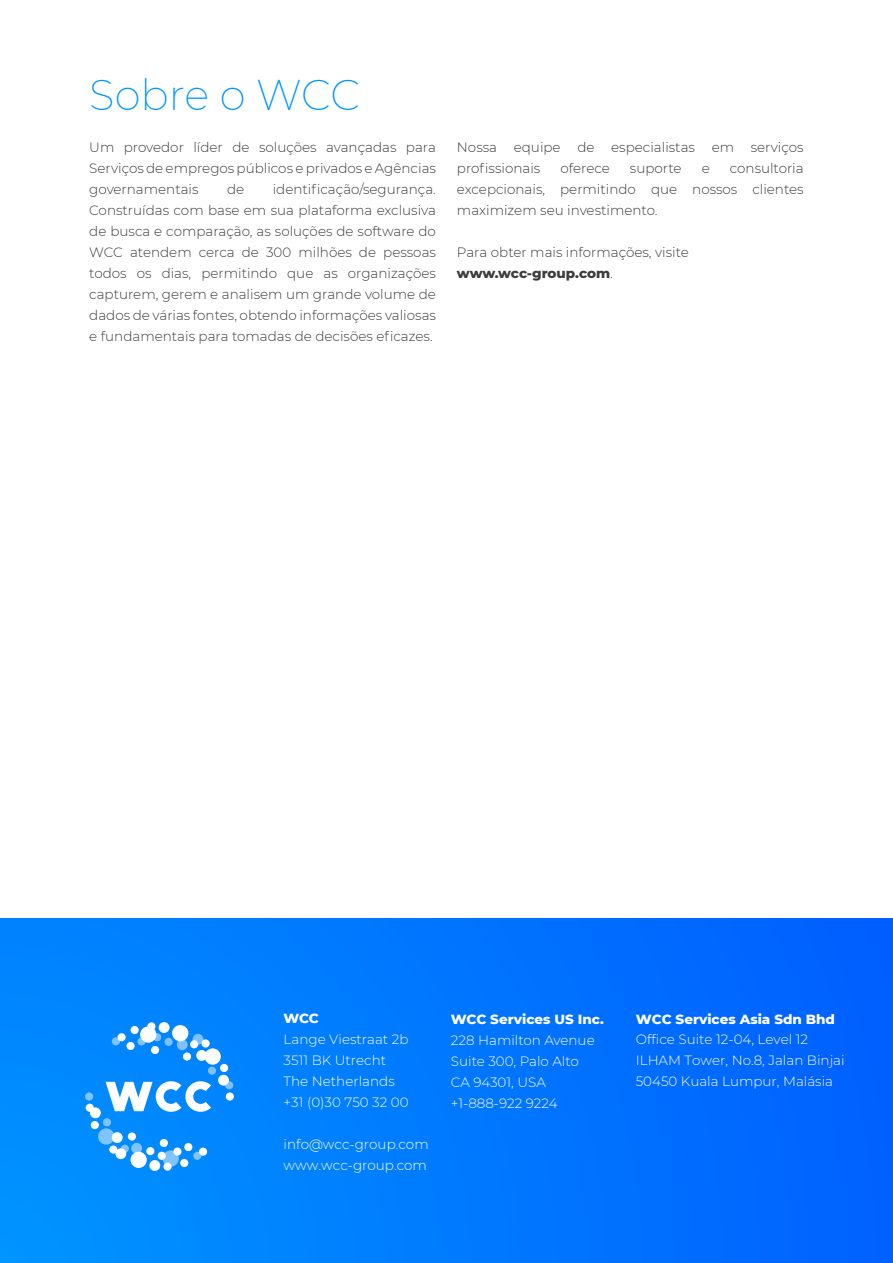
<style>
.page{position:relative;width:893px;height:1263px;background:#fff}
.page>*{position:absolute;margin:0;border:0;box-sizing:border-box;transform-origin:0 0}
.t1{font:200 42px "Montserrat";letter-spacing:-.005em;color:#0096ff}
.t2{font:300 13.5px/21px "Montserrat";color:#3c3c3b;text-align:justify}
.t3{font:300 13.5px/21px "Montserrat";color:#fff}
.t4{font:800 13.5px "Montserrat";color:#fff}
.s1{font-weight:800}
</style>
<div class="page">
<div style="left:0;top:919px;width:893px;height:344px;background:linear-gradient(to right,#008fff,#0060ff)"></div>
<div style="left:205px;top:1048px;width:16px;height:17px;background:#fff;border-radius:50%"></div>
<div style="left:172px;top:1025px;width:16px;height:16px;background:#fff;border-radius:50%"></div>
<div style="left:226px;top:1092px;width:8px;height:8px;background:#fff;border-radius:50%"></div>
<div style="left:202px;top:1039px;width:8px;height:8px;background:#fff;border-radius:50%"></div>
<svg style="left:112px;top:1037px;width:8px;height:8px"></svg>
<div style="left:151px;top:1046px;width:8px;height:8px;background:#fff;border-radius:50%"></div>
<div style="left:118px;top:1033px;width:8px;height:8px;background:#fff;border-radius:50%"></div>
<div style="left:131px;top:1026px;width:8px;height:8px;background:#fff;border-radius:50%"></div>
<div style="left:126px;top:1042px;width:9px;height:8px;background:#fff;border-radius:50%"></div>
<div style="left:225px;top:1081px;width:8px;height:8px;background:#7fc1ff;border-radius:50%"></div>
<div style="left:220px;top:1064px;width:8px;height:8px;background:#fff;border-radius:50%"></div>
<svg style="left:208px;top:1066px;width:8px;height:9px"></svg>
<div style="left:140px;top:1026px;width:16px;height:17px;background:#fff;border-radius:50%"></div>
<svg style="left:137px;top:1037px;width:9px;height:8px"></svg>
<svg style="left:153px;top:1033px;width:8px;height:8px"></svg>
<div style="left:165px;top:1038px;width:8px;height:8px;background:#7fc1ff;border-radius:50%"></div>
<div style="left:147px;top:1022px;width:8px;height:8px;background:#fff;border-radius:50%"></div>
<div style="left:159px;top:1022px;width:11px;height:11px;background:#fff;border-radius:50%"></div>
<div style="left:183px;top:1052px;width:8px;height:8px;background:#fff;border-radius:50%"></div>
<svg style="left:177px;top:1039px;width:11px;height:11px"></svg>
<div style="left:193px;top:1034px;width:10px;height:11px;background:#7fc1ff;border-radius:50%"></div>
<div style="left:218px;top:1075px;width:11px;height:11px;background:#fff;border-radius:50%"></div>
<div style="left:196px;top:1050px;width:11px;height:11px;background:#fff;border-radius:50%"></div>
<div style="left:190px;top:1040px;width:8px;height:8px;background:#fff;border-radius:50%"></div>
<svg style="left:98px;top:1128px;width:16px;height:16px"></svg>
<div style="left:130px;top:1152px;width:17px;height:16px;background:#fff;border-radius:50%"></div>
<div style="left:85px;top:1092px;width:8px;height:8px;background:#7fc4ff;border-radius:50%"></div>
<div style="left:109px;top:1145px;width:8px;height:8px;background:#fff;border-radius:50%"></div>
<div style="left:199px;top:1147px;width:8px;height:9px;background:#fff;border-radius:50%"></div>
<div style="left:160px;top:1139px;width:8px;height:8px;background:#fff;border-radius:50%"></div>
<div style="left:193px;top:1152px;width:8px;height:8px;background:#7fc3ff;border-radius:50%"></div>
<div style="left:180px;top:1159px;width:8px;height:8px;background:#fff;border-radius:50%"></div>
<div style="left:184px;top:1143px;width:8px;height:8px;background:#fff;border-radius:50%"></div>
<div style="left:86px;top:1104px;width:8px;height:8px;background:#fff;border-radius:50%"></div>
<div style="left:91px;top:1121px;width:8px;height:8px;background:#fff;border-radius:50%"></div>
<div style="left:103px;top:1118px;width:8px;height:8px;background:#7fc4ff;border-radius:50%"></div>
<div style="left:163px;top:1150px;width:16px;height:17px;background:#7fc3ff;border-radius:50%"></div>
<div style="left:173px;top:1147px;width:8px;height:9px;background:#fff;border-radius:50%"></div>
<div style="left:158px;top:1152px;width:8px;height:8px;background:#fff;border-radius:50%"></div>
<div style="left:146px;top:1147px;width:8px;height:8px;background:#fff;border-radius:50%"></div>
<div style="left:163px;top:1162px;width:9px;height:9px;background:#fff;border-radius:50%"></div>
<div style="left:149px;top:1160px;width:11px;height:11px;background:#fff;border-radius:50%"></div>
<div style="left:128px;top:1132px;width:8px;height:8px;background:#fff;border-radius:50%"></div>
<svg style="left:131px;top:1143px;width:11px;height:11px"></svg>
<div style="left:115px;top:1148px;width:11px;height:11px;background:#fff;border-radius:50%"></div>
<div style="left:90px;top:1107px;width:11px;height:11px;background:#fff;border-radius:50%"></div>
<div style="left:112px;top:1132px;width:11px;height:11px;background:#fff;border-radius:50%"></div>
<svg style="left:121px;top:1144px;width:8px;height:9px"></svg>
<svg style="left:106px;top:1081px;width:105px;height:31px"></svg>
<h1 class="t1" style="left:89px;top:67px;width:273px">Sobre o WCC</h1>
<p class="t2" style="left:89px;top:137px;width:348px">Um provedor líder de soluções avançadas para Serviços de empregos públicos e privados e Agências governamentais</p>
<p class="t2" style="left:89px;top:179px;width:348px;text-indent:183px">identificação/segurança.<br>Construídas com base em sua plataforma exclusiva de busca e comparação, as soluções de software do WCC atendem cerca de 300 milhões de pessoas todos os dias, permitindo que as organizações capturem, gerem e analisem um grande volume de dados de várias fontes, obtendo informações valiosas e fundamentais para tomadas de decisões eficazes.</p>
<p class="t2" style="left:227px;top:179px;width:19px">de</p>
<p class="t2" style="left:457px;top:137px;width:348px">Nossa equipe de especialistas em serviços profissionais</p>
<p class="t2" style="left:560px;top:158px;width:51px">oferece</p>
<p class="t2" style="left:630px;top:158px;width:53px">suporte</p>
<p class="t2" style="left:702px;top:158px;width:10px">e</p>
<p class="t2" style="left:457px;top:158px;width:348px;text-indent:273px">consultoria excepcionais, permitindo que nossos clientes maximizem seu investimento.</p>
<p class="t2" style="left:457px;top:242px;width:233px">Para obter mais informações, visite <span class="s1">www.wcc-group.com</span>.</p>
<p class="t4" style="left:284px;top:1009px;width:37px">WCC</p>
<p class="t3" style="left:284px;top:1029px;width:126px">Lange Viestraat 2b<br>3511 BK Utrecht<br>The Netherlands +31 (0)30 750 32 00</p>
<p class="t3" style="left:284px;top:1134px;width:147px">info@wcc-group.com www.wcc-group.com</p>
<p class="t4" style="left:451px;top:1009px;width:155px">WCC Services US Inc.</p>
<p class="t3" style="left:451px;top:1029px;width:145px">228 Hamilton Avenue<br>Suite 300, Palo Alto<br>CA 94301, USA +1-888-922 9224</p>
<p class="t4" style="left:636px;top:1009px;width:201px">WCC Services Asia Sdn Bhd</p>
<p class="t3" style="left:636px;top:1029px;width:210px">Office Suite 12-04, Level 12<br>ILHAM Tower, No.8, Jalan Binjai<br>50450 Kuala Lumpur, Malásia</p>
</div>
